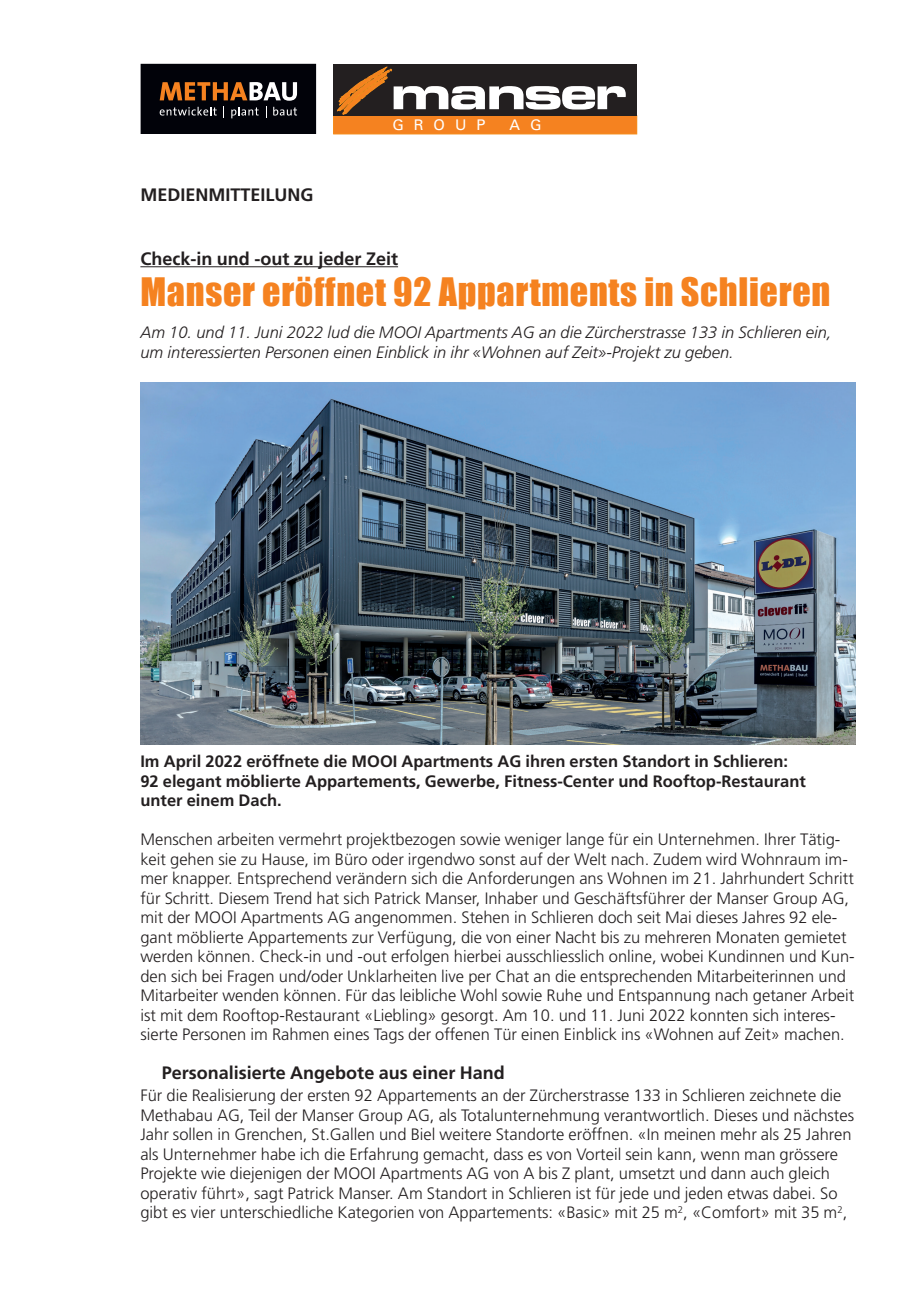
<style>
.page{position:relative;width:919px;height:1289px;background:#fff}
.page>*{position:absolute;margin:0;border:0;box-sizing:border-box;transform-origin:0 0}
.t1{font:36px "Impact";letter-spacing:.02em;color:#f58220}
.t2{font:700 18px "Frutiger LT";color:#231f20}
.t3{font:300 16.5px/19.5px "Frutiger LT";color:#231f20}
.t4{font:700 16.5px/19.5px "Frutiger LT";color:#231f20}
.t5{font:italic 300 16.5px/19.5px "Frutiger LT";color:#231f20}
.t6{font:14.7px "Univers LT";letter-spacing:.68em;color:#fff}
</style>
<div class="page">
<hr style="left:140px;top:266px;width:258px;height:1px;background:#231f20">
<img style="left:140px;top:383px;width:715px;height:361px">
<div style="left:333px;top:116px;width:303px;height:18px;background:#f58220"></div>
<div style="left:333px;top:64px;width:303px;height:52px;background:#231f20"></div>
<svg style="left:337px;top:67px;width:288px;height:48px"></svg>
<div style="left:137px;top:64px;width:183px;height:70px;background:linear-gradient(to bottom,#fff,#fff)"></div>
<div style="left:141px;top:64px;width:175px;height:70px;background:#010209"></div>
<svg style="left:160px;top:82px;width:137px;height:36px"></svg>
<p class="t2" style="left:140px;top:184px;width:175px">MEDIENMITTEILUNG</p>
<p class="t6" style="left:392px;top:116px;width:94px">GROUP</p>
<p class="t6" style="left:509px;top:116px;width:33px">A G</p>
<p class="t2" style="left:140px;top:248px;width:259px">Check-in und -out zu jeder Zeit</p>
<h1 class="t1" style="left:140px;top:264px;width:691px">Manser eröffnet 92 Appartments in Schlieren</h1>
<p class="t5" style="left:140px;top:323px;width:692px">Am 10. und 11. Juni 2022 lud die MOOI Apartments AG an die Zürcherstrasse 133 in Schlieren ein, um interessierten Personen einen Einblick in ihr «Wohnen auf Zeit»-Projekt zu geben.</p>
<p class="t4" style="left:140px;top:751px;width:667px">Im April 2022 eröffnete die MOOI Apartments AG ihren ersten Standort in Schlieren:<br>92 elegant möblierte Appartements, Gewerbe, Fitness-Center und Rooftop-Restaurant unter einem Dach.</p>
<p class="t3" style="left:140px;top:830px;width:715px">Menschen arbeiten vermehrt projektbezogen sowie weniger lange für ein Unternehmen. Ihrer Tätig&shy;keit gehen sie zu Hause, im Büro oder irgendwo sonst auf der Welt nach. Zudem wird Wohnraum im&shy;mer knapper. Entsprechend verändern sich die Anforderungen ans Wohnen im 21. Jahrhundert Schritt für Schritt. Diesem Trend hat sich Patrick Manser, Inhaber und Geschäftsführer der Manser Group AG, mit der MOOI Apartments AG angenommen. Stehen in Schlieren doch seit Mai dieses Jahres 92 ele&shy;gant möblierte Appartements zur Verfügung, die von einer Nacht bis zu mehreren Monaten gemietet werden können. Check-in und -out erfolgen hierbei ausschliesslich online, wobei Kundinnen und Kun&shy;den sich bei Fragen und/oder Unklarheiten live per Chat an die entsprechenden Mitarbeiterinnen und Mitarbeiter wenden können. Für das leibliche Wohl sowie Ruhe und Entspannung nach getaner Arbeit ist mit dem Rooftop-Restaurant «Liebling» gesorgt. Am 10. und 11. Juni 2022 konnten sich interes&shy;sierte Personen im Rahmen eines Tags der offenen Tür einen Einblick ins «Wohnen auf Zeit» machen.</p>
<p class="t2" style="left:162px;top:1062px;width:345px">Personalisierte Angebote aus einer Hand</p>
<p class="t3" style="left:140px;top:1085px;width:715px">Für die Realisierung der ersten 92 Appartements an der Zürcherstrasse 133 in Schlieren zeichnete die Methabau AG, Teil der Manser Group AG, als Totalunternehmung verantwortlich. Dieses und nächstes Jahr sollen in Grenchen, St.Gallen und Biel weitere Standorte eröffnen. «In meinen mehr als 25 Jahren als Unternehmer habe ich die Erfahrung gemacht, dass es von Vorteil sein kann, wenn man grössere Projekte wie diejenigen der MOOI Apartments AG von A bis Z plant, umsetzt und dann auch gleich operativ führt», sagt Patrick Manser. Am Standort in Schlieren ist für jede und jeden etwas dabei. So gibt es vier unterschiedliche Kategorien von Appartements: «Basic» mit 25 m<sup>2</sup>, «Comfort» mit 35 m<sup>2</sup>,</p>
</div>
